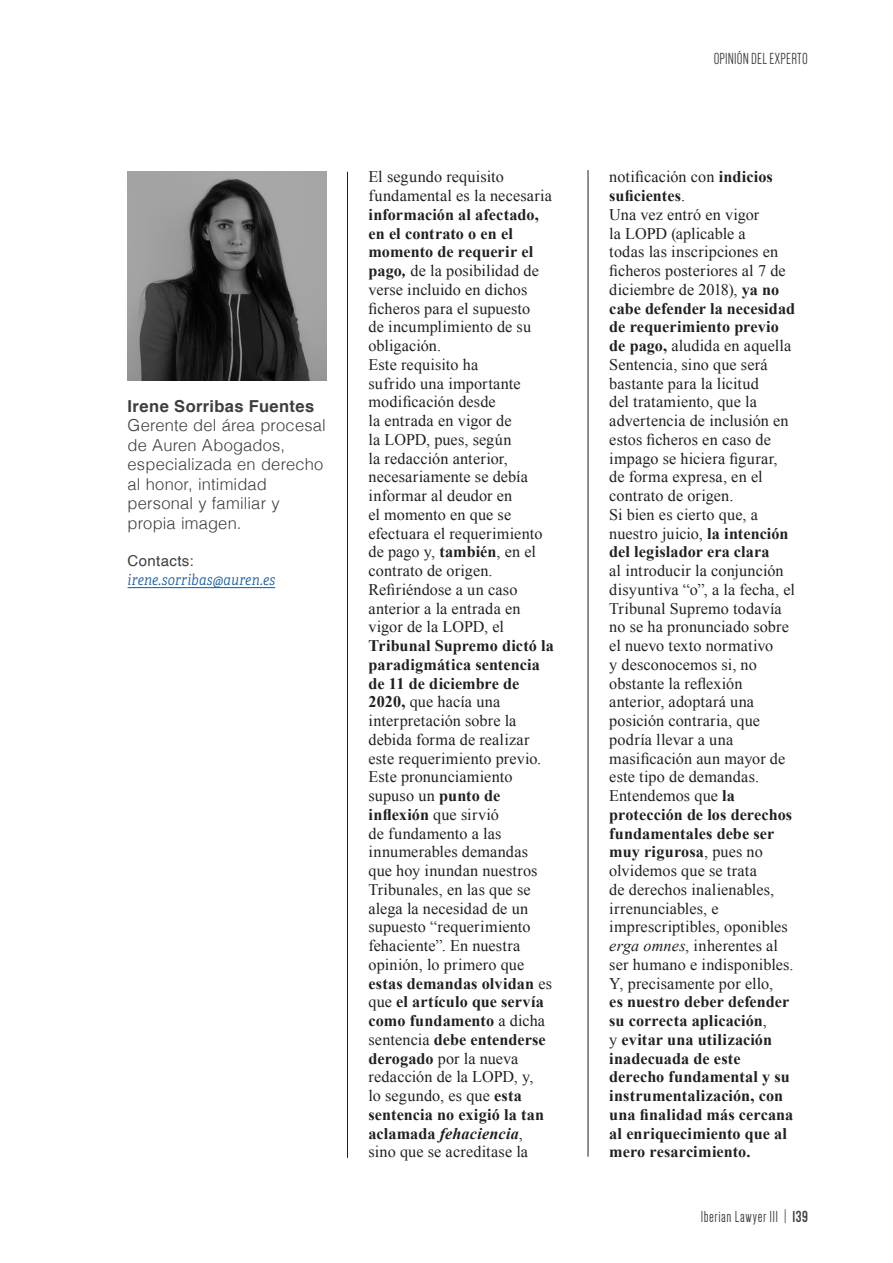
<style>
.page{position:relative;width:893px;height:1263px;background:#fff}
.page>*{position:absolute;margin:0;border:0;box-sizing:border-box;transform-origin:0 0}
.titolo_grande_grigio{font:300 16.5px/19.5px "Helvetica";letter-spacing:.01em;color:#3e3e3f}
.t1{font:16.5px "Dense";letter-spacing:.025em;color:#3e3e3f}
.titolo_grande_grigio-2{font:700 16.5px "Helvetica";letter-spacing:.025em;color:#3e3e3f}
.t2{font:16.2px/18.8px "Times New Roman";letter-spacing:.005em;color:#231f20}
.t3{font:700 16.2px/18.8px "Times New Roman";letter-spacing:.005em;color:#231f20}
.titolo_grande_grigio-3{font:italic 300 15px "Adelle Condensed";letter-spacing:.025em;color:#175d9e}
.titolo_grande_grigio-4{font:15px "Helvetica";letter-spacing:.025em;color:#3e3e3f}
.s1{font-weight:700}
.s2{font-weight:700;font-style:italic}
.s3{font-weight:400}
.s4{font-weight:400;font-style:italic}
</style>
<div class="page">
<hr style="left:588px;top:170px;width:1px;height:987px;background:#231f20">
<hr style="left:347px;top:172px;width:1px;height:986px;background:#231f20">
<img style="left:128px;top:172px;width:198px;height:208px">
<hr style="left:128px;top:587px;width:147px;height:1px;background:#175d9e">
<p class="titolo_grande_grigio-2" style="left:128px;top:392px;width:188px">Irene Sorribas Fuentes</p>
<p class="titolo_grande_grigio" style="left:128px;top:414px;width:200px">Gerente del área procesal de Auren Abogados, especializada en derecho al honor, intimidad personal y familiar y propia imagen.</p>
<p class="titolo_grande_grigio-4" style="left:128px;top:549px;width:67px">Contacts:</p>
<p class="titolo_grande_grigio-3" style="left:128px;top:570px;width:149px">irene.sorribas@auren.es</p>
<p class="t2" style="left:369px;top:167px;width:185px">El segundo requisito fundamental es la necesaria <span class="s1">información al afectado, en el contrato o en el momento de requerir el pago</span><span class="s2">,</span> de la posibilidad de verse incluido en dichos ficheros para el supuesto<br>de incumplimiento de su obligación.</p>
<p class="t2" style="left:369px;top:355px;width:175px">Este requisito ha<br>sufrido una importante modificación desde<br>la entrada en vigor de<br>la LOPD, pues, según<br>la redacción anterior, necesariamente se debía informar al deudor en<br>el momento en que se efectuara el requerimiento de pago y, <span class="s1">también</span>, en el contrato de origen.</p>
<p class="t2" style="left:369px;top:580px;width:187px">Refiriéndose a un caso anterior a la entrada en vigor de la LOPD, el<br><span class="s1">Tribunal Supremo dictó la paradigmática sentencia de 11 de diciembre de<br>2020,</span> que hacía una interpretación sobre la debida forma de realizar este requerimiento previo.<br>Este pronunciamiento supuso un <span class="s1">punto de inflexión</span> que sirvió<br>de fundamento a las innumerables demandas que hoy inundan nuestros<br>Tribunales, en las que se alega la necesidad de un supuesto “requerimiento fehaciente”. En nuestra opinión, lo primero que <span class="s1">estas demandas olvidan</span> es que <span class="s1">el artículo que servía como fundamento</span> a dicha sentencia <span class="s1">debe entenderse derogado</span> por la nueva redacción de la LOPD, y,<br>lo segundo, es que <span class="s1">esta sentencia no exigió la tan aclamada</span> <span class="s2">fehaciencia</span>, sino que se acreditase la</p>
<p class="t1" style="left:714px;top:50px;width:96px">OPINIÓN DEL EXPERTO</p>
<p class="t3" style="left:609px;top:167px;width:165px"><span class="s3">notificación con</span> indicios suficientes<span class="s3">.</span></p>
<p class="t2" style="left:609px;top:205px;width:187px">Una vez entró en vigor<br>la LOPD (aplicable a<br>todas las inscripciones en ficheros posteriores al 7 de diciembre de 2018), <span class="s1">ya no cabe defender la necesidad de requerimiento previo de pago,</span> aludida en aquella<br>Sentencia, sino que será bastante para la licitud<br>del tratamiento, que la advertencia de inclusión en estos ficheros en caso de impago se hiciera figurar, de forma expresa, en el contrato de origen.</p>
<p class="t2" style="left:609px;top:505px;width:187px">Si bien es cierto que, a nuestro juicio, <span class="s1">la intención del legislador era clara<br></span>al introducir la conjunción disyuntiva “o”, a la fecha, el<br>Tribunal Supremo todavía no se ha pronunciado sobre el nuevo texto normativo<br>y desconocemos si, no obstante la reflexión anterior, adoptará una posición contraria, que podría llevar a una masificación aun mayor de este tipo de demandas.</p>
<p class="t3" style="left:609px;top:786px;width:186px"><span class="s3">Entendemos que</span> la protección de los derechos fundamentales debe ser muy rigurosa<span class="s3">, pues no olvidemos que se trata<br>de derechos inalienables, irrenunciables, e imprescriptibles, oponibles </span><span class="s4">erga omnes</span><span class="s3">, inherentes al ser humano e indisponibles.<br>Y, precisamente por ello,<br></span>es nuestro deber defender su correcta aplicación<span class="s3">,<br>y</span> evitar una utilización inadecuada de este derecho fundamental y su instrumentalización, con una finalidad más cercana al enriquecimiento que al mero resarcimiento.</p>
<p class="t1" style="left:701px;top:1208px;width:109px">Iberian Lawyer 111 | <span class="s1">139</span></p>
</div>
